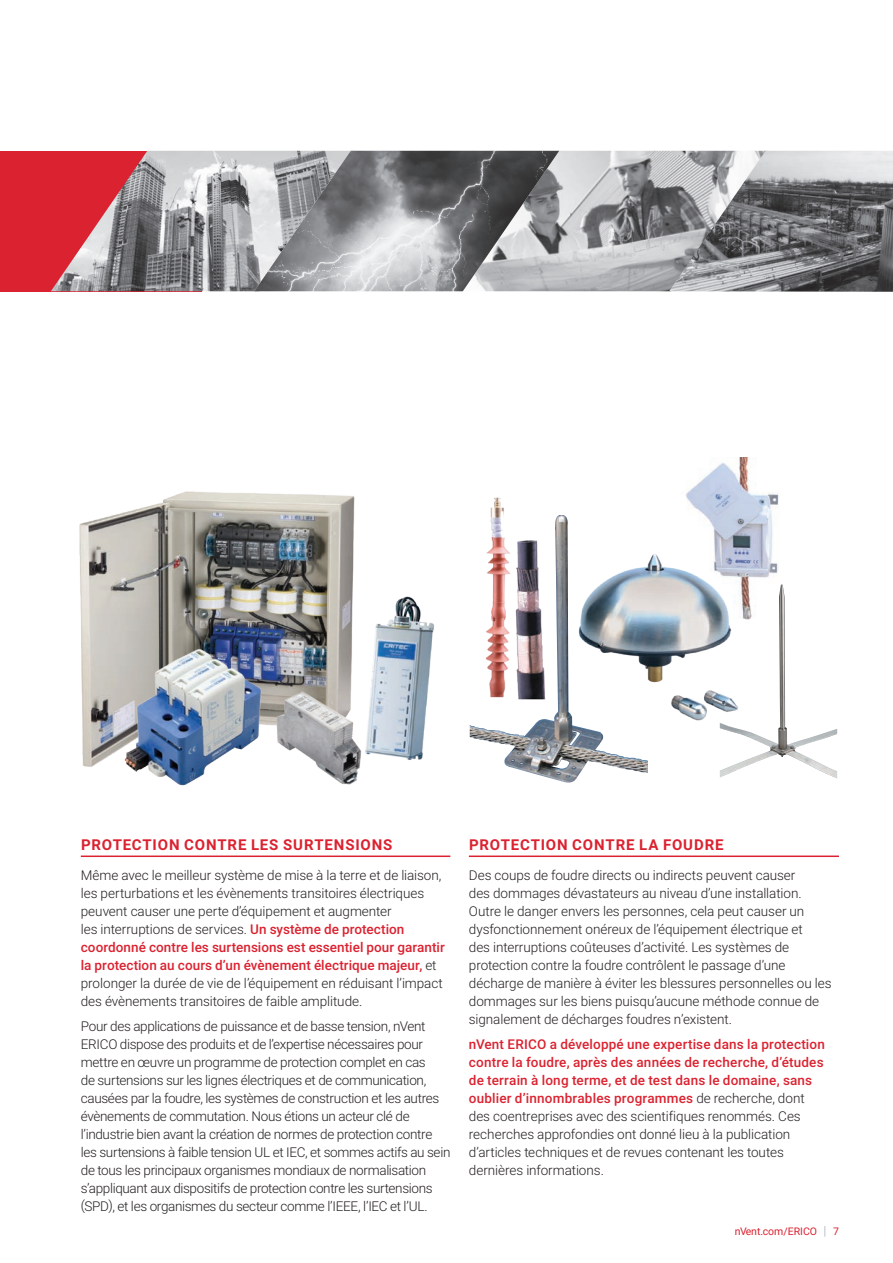
<style>
.page{position:relative;width:893px;height:1263px;background:#fff}
.page>*{position:absolute;margin:0;border:0;box-sizing:border-box;transform-origin:0 0}
.Subheading_Level_1{font:700 15px "Roboto";letter-spacing:.055em;color:#db2230}
.Body_Text{font:300 13.5px/18px "Roboto";letter-spacing:-.01em;color:#231f20}
.t1{font:10.5px "Roboto";color:#db2230}
.s1{font-weight:500;color:#db2230}
.s2{font-weight:300;font-size:12.6px;color:#8f959e}
</style>
<div class="page">
<hr style="left:81px;top:855px;width:369px;height:2px;background:#db2230">
<hr style="left:469px;top:855px;width:370px;height:2px;background:#db2230">
<div style="left:0;top:151px;width:202px;height:140px;background:#db2230"></div>
<img style="left:51px;top:151px;width:203px;height:140px">
<img style="left:559px;top:151px;width:110px;height:140px">
<img style="left:254px;top:151px;width:305px;height:140px">
<img style="left:669px;top:151px;width:224px;height:141px">
<img style="left:79px;top:491px;width:276px;height:276px">
<img style="left:115px;top:640px;width:152px;height:146px">
<img style="left:301px;top:581px;width:133px;height:179px">
<img style="left:267px;top:686px;width:106px;height:99px">
<img style="left:470px;top:515px;width:178px;height:267px">
<img style="left:685px;top:458px;width:94px;height:126px">
<img style="left:470px;top:497px;width:55px;height:219px">
<img style="left:507px;top:525px;width:60px;height:190px">
<img style="left:574px;top:553px;width:168px;height:168px">
<img style="left:720px;top:584px;width:117px;height:194px">
<p class="Subheading_Level_1" style="left:81px;top:834px;width:313px">PROTECTION CONTRE LES SURTENSIONS</p>
<p class="Subheading_Level_1" style="left:469px;top:834px;width:256px">PROTECTION CONTRE LA FOUDRE</p>
<p class="Body_Text" style="left:469px;top:866px;width:364px">Des coups de foudre directs ou indirects peuvent causer<br>des dommages dévastateurs au niveau d’une installation.<br>Outre le danger envers les personnes, cela peut causer un dysfonctionnement onéreux de l’équipement électrique et<br>des interruptions coûteuses d’activité. Les systèmes de protection contre la foudre contrôlent le passage d’une décharge de manière à éviter les blessures personnelles ou les dommages sur les biens puisqu’aucune méthode connue de signalement de décharges foudres n’existent.</p>
<p class="Body_Text" style="left:469px;top:1035px;width:358px"><span class="s1">nVent ERICO a développé une expertise dans la protection contre la foudre, après des années de recherche, d’études de terrain à long terme, et de test dans le domaine, sans oublier d’innombrables programmes</span> de recherche, dont des coentreprises avec des scientifiques renommés. Ces recherches approfondies ont donné lieu à la publication d’articles techniques et de revues contenant les toutes dernières informations.</p>
<p class="Body_Text" style="left:81px;top:866px;width:366px">Même avec le meilleur système de mise à la terre et de liaison, les perturbations et les évènements transitoires électriques peuvent causer une perte d’équipement et augmenter<br>les interruptions de services. <span class="s1">Un système de protection coordonné contre les surtensions est essentiel pour garantir la protection au cours d’un évènement électrique majeur,</span> et prolonger la durée de vie de l’équipement en réduisant l’impact des évènements transitoires de faible amplitude.</p>
<p class="Body_Text" style="left:81px;top:1017px;width:371px">Pour des applications de puissance et de basse tension, nVent ERICO dispose des produits et de l’expertise nécessaires pour mettre en œuvre un programme de protection complet en cas<br>de surtensions sur les lignes électriques et de communication, causées par la foudre, les systèmes de construction et les autres évènements de commutation. Nous étions un acteur clé de l’industrie bien avant la création de normes de protection contre les surtensions à faible tension UL et IEC, et sommes actifs au sein de tous les principaux organismes mondiaux de normalisation s’appliquant aux dispositifs de protection contre les surtensions (SPD), et les organismes du secteur comme l’IEEE, l’IEC et l’UL.</p>
<p class="t1" style="left:735px;top:1223px;width:106px">nVent.com/ERICO <span class="s2">|</span> 7</p>
</div>
